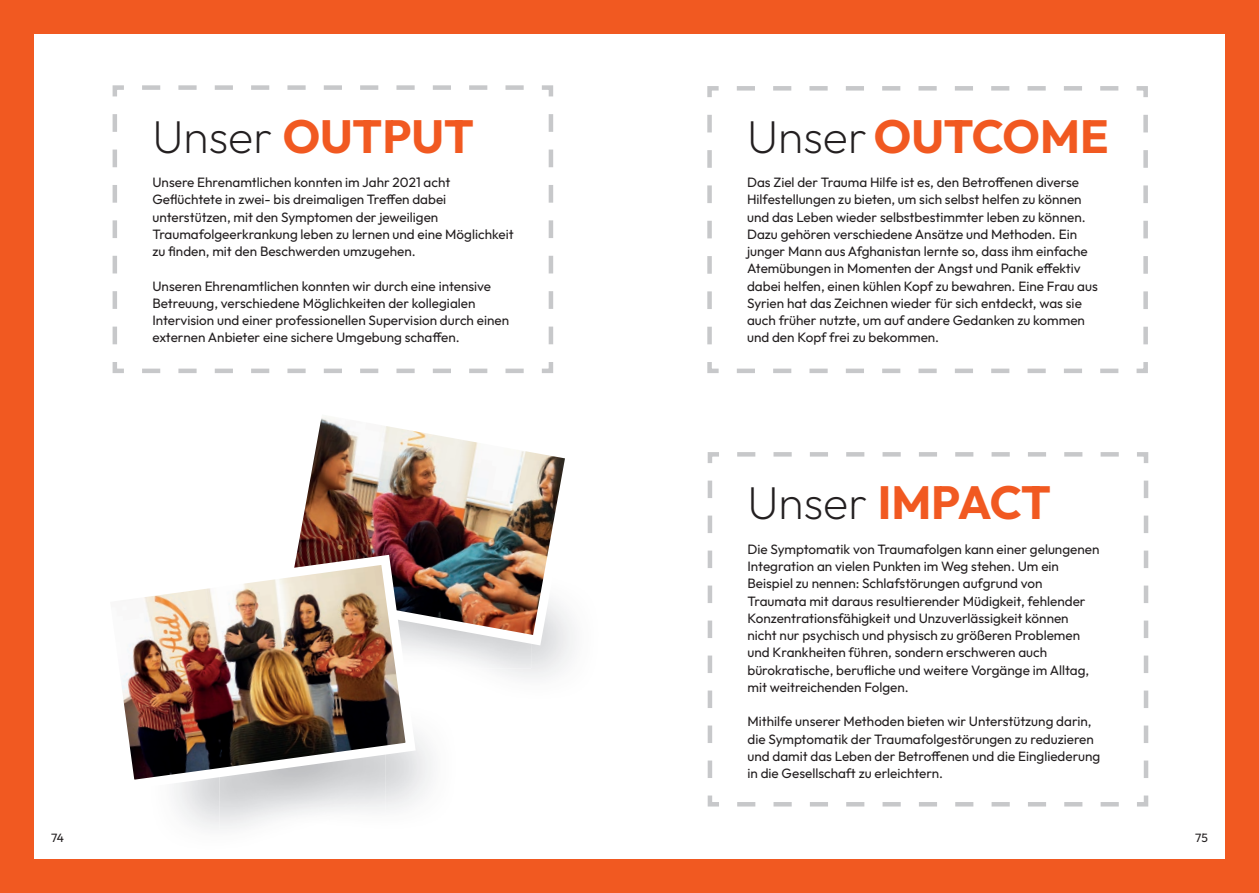
<style>
.page{position:relative;width:1259px;height:893px;background:#f15921}
.page>*{position:absolute;margin:0;border:0;box-sizing:border-box;transform-origin:0 0}
.t1{font:700 46.5px "Outfit";color:#f15921}
.t2{font:13.5px/17.2px "Outfit";color:#231f20}
.t3{font:12px "Outfit";color:#231f20}
.s1{font-weight:200;color:#231f20}
</style>
<div class="page">
<div style="left:34px;top:34px;width:1191px;height:825px;background:#fff"></div>
<svg style="left:707px;top:86px;width:441px;height:287px"></svg>
<svg style="left:707px;top:452px;width:442px;height:355px"></svg>
<svg style="left:112px;top:85px;width:442px;height:288px"></svg>
<img style="left:297px;top:417px;width:284px;height:234px">
<img style="left:122px;top:550px;width:299px;height:245px">
<h1 class="t1" style="left:152px;top:110px;width:323px"><span class="s1">Unser</span> OUTPUT</h1>
<p class="t2" style="left:152px;top:174px;width:363px">Unsere Ehrenamtlichen konnten im Jahr 2021 acht Geflüchtete in zwei- bis dreimaligen Treffen dabei unterstützen, mit den Symptomen der jeweiligen Traumafolgeerkrankung leben zu lernen und eine Möglichkeit zu finden, mit den Beschwerden umzugehen.</p>
<p class="t2" style="left:152px;top:277px;width:358px">Unseren Ehrenamtlichen konnten wir durch eine intensive Betreuung, verschiedene Möglichkeiten der kollegialen Intervision und einer professionellen Supervision durch einen externen Anbieter eine sichere Umgebung schaffen.</p>
<h1 class="t1" style="left:747px;top:110px;width:363px"><span class="s1">Unser</span> OUTCOME</h1>
<p class="t2" style="left:747px;top:174px;width:352px">Das Ziel der Trauma Hilfe ist es, den Betroffenen diverse Hilfestellungen zu bieten, um sich selbst helfen zu können und das Leben wieder selbstbestimmter leben zu können.<br>Dazu gehören verschiedene Ansätze und Methoden. Ein junger Mann aus Afghanistan lernte so, dass ihm einfache Atemübungen in Momenten der Angst und Panik effektiv dabei helfen, einen kühlen Kopf zu bewahren. Eine Frau aus Syrien hat das Zeichnen wieder für sich entdeckt, was sie auch früher nutzte, um auf andere Gedanken zu kommen und den Kopf frei zu bekommen.</p>
<h1 class="t1" style="left:747px;top:477px;width:305px"><span class="s1">Unser</span> IMPACT</h1>
<p class="t2" style="left:747px;top:540px;width:353px">Die Symptomatik von Traumafolgen kann einer gelungenen Integration an vielen Punkten im Weg stehen. Um ein Beispiel zu nennen: Schlafstörungen aufgrund von Traumata mit daraus resultierender Müdigkeit, fehlender Konzentrationsfähigkeit und Unzuverlässigkeit können nicht nur psychisch und physisch zu größeren Problemen und Krankheiten führen, sondern erschweren auch bürokratische, berufliche und weitere Vorgänge im Alltag, mit weitreichenden Folgen.</p>
<p class="t2" style="left:747px;top:713px;width:354px">Mithilfe unserer Methoden bieten wir Unterstützung darin, die Symptomatik der Traumafolgestörungen zu reduzieren und damit das Leben der Betroffenen und die Eingliederung in die Gesellschaft zu erleichtern.</p>
<p class="t3" style="left:51px;top:831px;width:15px">74</p>
<p class="t3" style="left:1195px;top:831px;width:14px">75</p>
</div>
